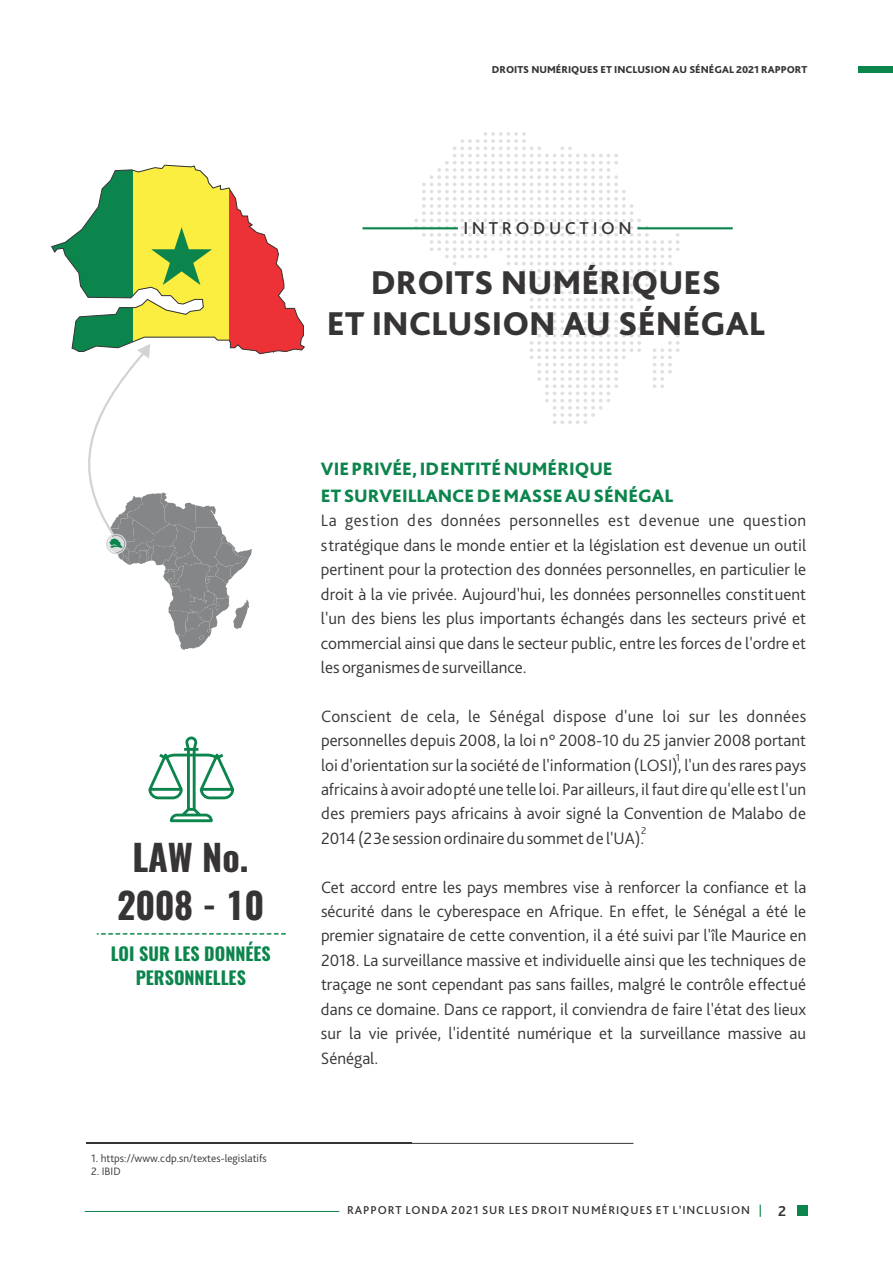
<style>
.page{position:relative;width:893px;height:1263px;background:#fff}
.page>*{position:absolute;margin:0;border:0;box-sizing:border-box;transform-origin:0 0}
.t1{font:700 36px/48.9px "Oswald";color:#373435;text-align:center}
.t2{font:800 34.5px/41.2px "Bliss Pro";color:#373435;text-align:center}
.t3{font:800 18.75px "Bliss Pro";color:#0c854d}
.t4{font:700 18px/24.5px "Oswald";color:#0c854d;text-align:center}
.t5{font:500 18px "Bliss Pro";letter-spacing:.2em;color:#373435}
.t6{font:300 17.25px/24.5px "Bliss Pro";color:#373435;text-align:justify}
.t7{font:500 12px "Bliss Pro";letter-spacing:.075em;color:#373435}
.t8{font:300 11.25px "Bliss Pro";color:#373435}
.t9{font:800 10.5px "Bliss Pro";color:#373435}
.t10{font:300 10.5px "Bliss Pro";color:#373435}
.s1{color:#0c854d}
.s2{font-weight:700;font-size:15px}
</style>
<div class="page">
<svg style="left:414px;top:132px;width:266px;height:292px"></svg>
<hr style="left:363px;top:227px;width:95px;height:2px;background:#0c854d">
<hr style="left:637px;top:227px;width:96px;height:2px;background:#0c854d">
<hr style="left:86px;top:1142px;width:325px;height:2px;background:#373435">
<hr style="left:411px;top:1143px;width:222px;height:1px;background:#373435">
<svg style="left:97px;top:933px;width:188px;height:2px"></svg>
<svg style="left:51px;top:237px;width:254px;height:111px"></svg>
<svg style="left:71px;top:165px;width:233px;height:485px"></svg>
<svg style="left:148px;top:736px;width:86px;height:86px"></svg>
<div style="left:797px;top:1205px;width:11px;height:11px;background:#0c854d"></div>
<hr style="left:85px;top:1211px;width:254px;height:1px;background:#0c854d">
<div style="left:858px;top:66px;width:35px;height:6px;background:#0c854d"></div>
<p class="t9" style="left:492px;top:65px;width:317px">DROITS NUMÉRIQUES ET INCLUSION AU SÉNÉGAL 2021 RAPPORT</p>
<h1 class="t1" style="left:117px;top:832px;width:149px">LAW No.<br>2008 - 10</h1>
<p class="t4" style="left:111px;top:941px;width:161px">LOI SUR LES DONNÉES<br>PERSONNELLES</p>
<p class="t8" style="left:91px;top:1154px;width:177px">1. https://www.cdp.sn/textes-legislatifs</p>
<p class="t8" style="left:91px;top:1167px;width:31px">2. IBID</p>
<p class="t5" style="left:463px;top:221px;width:170px">INTRODUCTION</p>
<h2 class="t2" style="left:327px;top:265px;width:439px">DROITS NUMÉRIQUES<br>ET INCLUSION AU SÉNÉGAL</h2>
<p class="t3" style="left:321px;top:462px;width:293px">VIE PRIVÉE, IDENTITÉ NUMÉRIQUE</p>
<p class="t6" style="left:321px;top:510px;width:487px">La gestion des données personnelles est devenue une question stratégique dans le monde entier et la législation est devenue un outil pertinent pour la protection des données personnelles, en particulier le droit à la vie privée. Aujourd'hui, les données personnelles constituent l'un des biens les plus importants échangés dans les secteurs privé et commercial ainsi que dans le secteur public, entre les forces de l'ordre et les organismes de surveillance.</p>
<p class="t3" style="left:321px;top:488px;width:354px">ET SURVEILLANCE DE MASSE AU SÉNÉGAL</p>
<p class="t6" style="left:321px;top:705px;width:487px">Conscient de cela, le Sénégal dispose d'une loi sur les données personnelles depuis 2008, la loi n° 2008-10 du 25 janvier 2008 portant loi d'orientation sur la société de l'information (LOSI), l'un des rares pays africains à avoir adopté une telle loi. Par ailleurs, il faut dire qu'elle est l'un des premiers pays africains à avoir signé la Convention de Malabo de 2014 (23e session ordinaire du sommet de l'UA).</p>
<p class="t6" style="left:321px;top:876px;width:487px">Cet accord entre les pays membres vise à renforcer la confiance et la sécurité dans le cyberespace en Afrique. En effet, le Sénégal a été le premier signataire de cette convention, il a été suivi par l'île Maurice en 2018. La surveillance massive et individuelle ainsi que les techniques de traçage ne sont cependant pas sans failles, malgré le contrôle effectué dans ce domaine. Dans ce rapport, il conviendra de faire l'état des lieux sur la vie privée, l'identité numérique et la surveillance massive au Sénégal.</p>
<p class="t10" style="left:676px;top:754px;width:6px">1</p>
<p class="t10" style="left:641px;top:827px;width:7px">2</p>
<p class="t7" style="left:347px;top:1206px;width:440px">RAPPORT LONDA 2021 SUR LES DROIT NUMÉRIQUES ET L’INCLUSION <span class="s1">|</span> <span class="s2">2</span></p>
</div>
